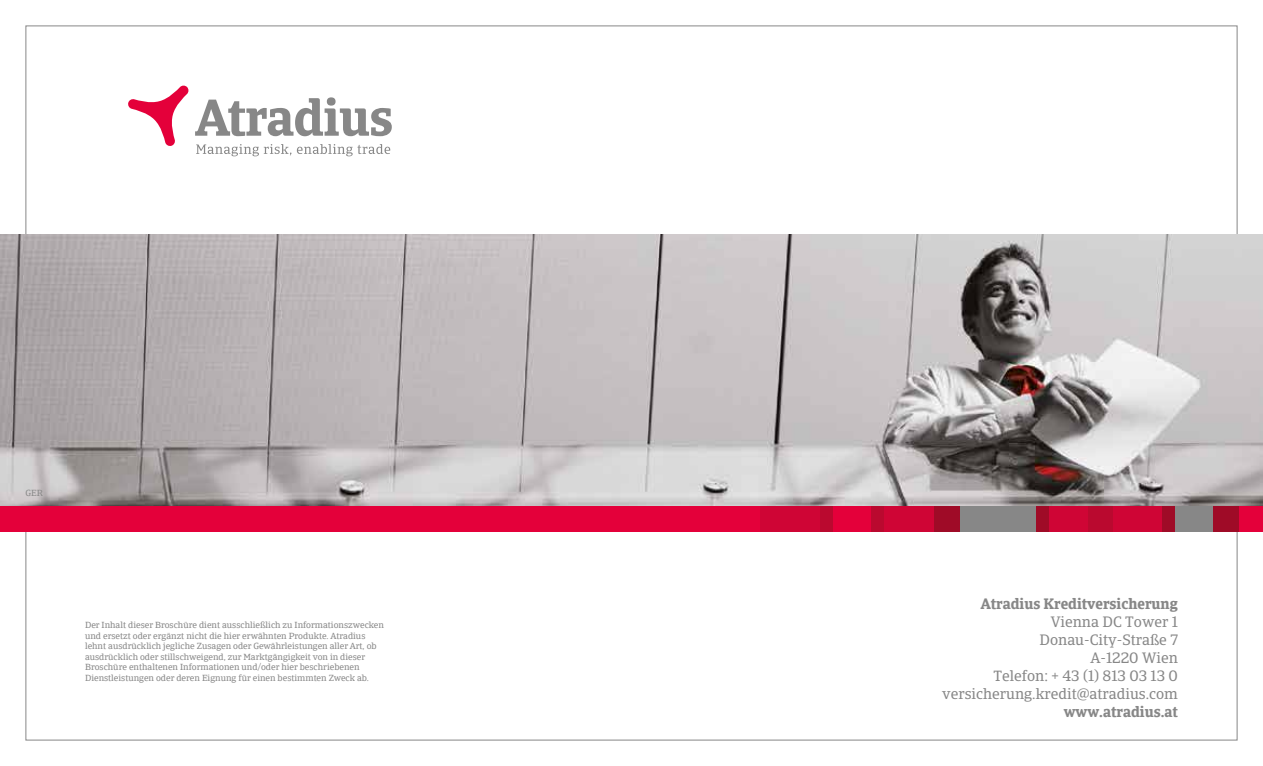
<style>
.page{position:relative;width:1263px;height:766px;background:#fff}
.page>*{position:absolute;margin:0;border:0;box-sizing:border-box;transform-origin:0 0}
.t1{font:15px/18px "Catalana";color:#878787;text-align:right}
.t2{font:700 15px "Catalana";color:#878787}
.t3{font:9px/10.5px "Catalana";color:#878787}
</style>
<div class="page">
<svg style="left:195px;top:97px;width:197px;height:39px"></svg>
<svg style="left:128px;top:85px;width:61px;height:61px"></svg>
<svg style="left:196px;top:144px;width:95px;height:12px"></svg>
<svg style="left:297px;top:144px;width:93px;height:12px"></svg>
<img style="left:0;top:234px;width:1263px;height:272px">
<div style="left:370px;top:506px;width:893px;height:25px;background:#e4003a"></div>
<div style="left:820px;top:506px;width:12px;height:25px;background:#ba092f"></div>
<div style="left:760px;top:506px;width:60px;height:25px;background:#cf0535"></div>
<div style="left:883px;top:506px;width:51px;height:25px;background:#cf0535"></div>
<div style="left:1113px;top:506px;width:49px;height:25px;background:#cf0535"></div>
<div style="left:934px;top:506px;width:26px;height:25px;background:#9f0b27"></div>
<div style="left:1087px;top:506px;width:26px;height:25px;background:#ba092f"></div>
<div style="left:1213px;top:506px;width:25px;height:25px;background:#9f0b27"></div>
<div style="left:871px;top:506px;width:12px;height:25px;background:#ba092f"></div>
<div style="left:960px;top:506px;width:76px;height:25px;background:#878787"></div>
<div style="left:1036px;top:506px;width:13px;height:25px;background:#9f0b27"></div>
<div style="left:1049px;top:506px;width:38px;height:25px;background:#cf0535"></div>
<div style="left:1175px;top:506px;width:38px;height:25px;background:#878787"></div>
<div style="left:1162px;top:506px;width:13px;height:25px;background:#9f0b27"></div>
<div style="left:0;top:506px;width:538px;height:25px;background:#e4003a"></div>
<p class="t3" style="left:26px;top:487px;width:19px">GER</p>
<p class="t3" style="left:85px;top:620px;width:300px">Der Inhalt dieser Broschüre dient ausschließlich zu Informationszwecken und ersetzt oder ergänzt nicht die hier erwähnten Produkte. Atradius lehnt ausdrücklich jegliche Zusagen oder Gewährleistungen aller Art, ob ausdrücklich oder stillschweigend, zur Marktgängigkeit von in dieser Broschüre enthaltenen Informationen und/oder hier beschriebenen Dienstleistungen oder deren Eignung für einen bestimmten Zweck ab.</p>
<h1 class="t2" style="left:981px;top:594px;width:199px">Atradius Kreditversicherung</h1>
<h1 class="t1" style="left:942px;top:612px;width:237px">Vienna DC Tower 1<br>Donau-City-Straße 7<br>A-1220 Wien<br>Telefon: + 43 (1) 813 03 13 0 versicherung.kredit@atradius.com</h1>
<h1 class="t2" style="left:1064px;top:702px;width:116px">www.atradius.at</h1>
</div>
